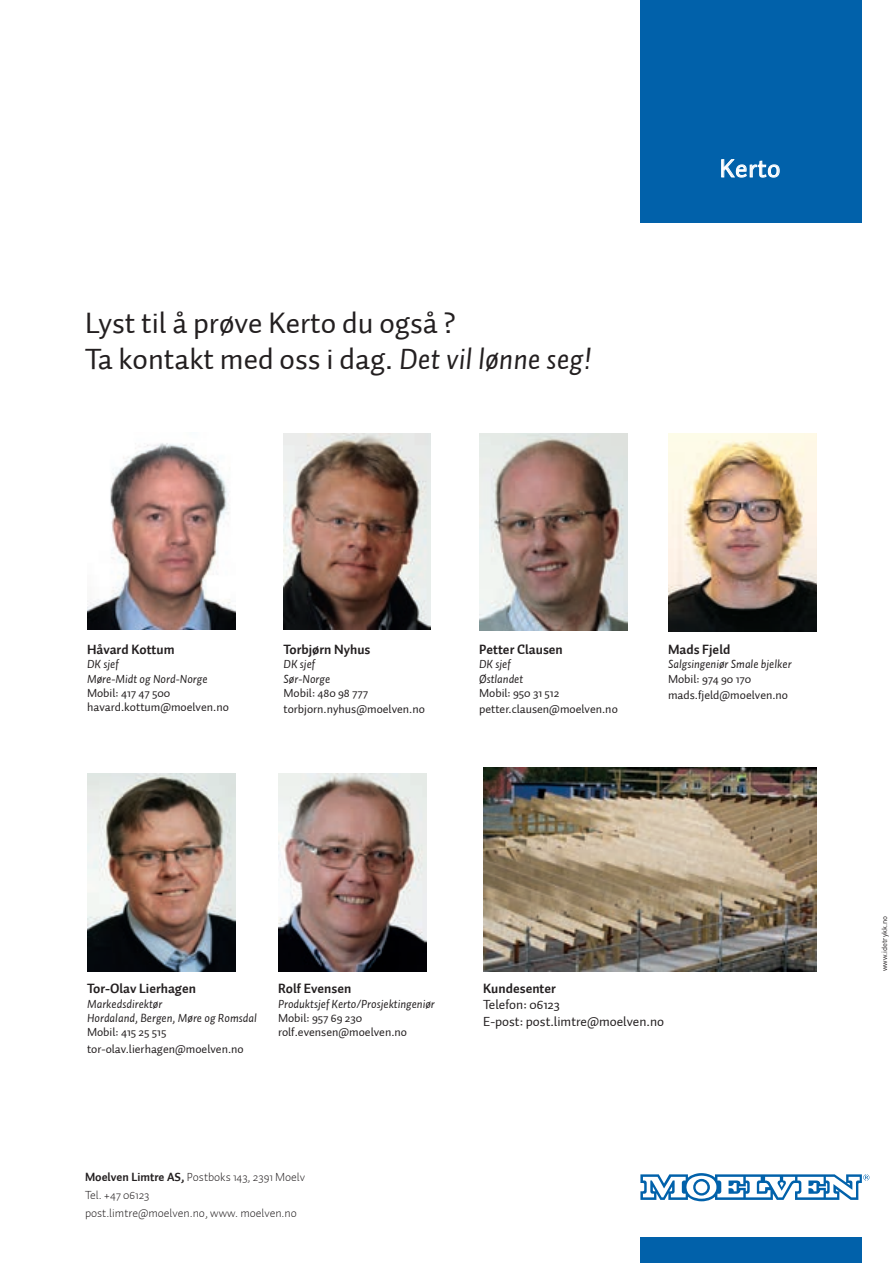
<style>
.page{position:relative;width:893px;height:1263px;background:#fff}
.page>*{position:absolute;margin:0;border:0;box-sizing:border-box;transform-origin:0 0}
.t1{font:30px/36px "Auto 1";color:#231f20}
.t2{font:25.5px "Auto 1";letter-spacing:.03em;color:#fff}
.t3{font:700 13.5px "Auto 1";color:#231f20}
.t4{font:13.5px/16.2px "Auto 1";color:#231f20}
.t5{font:13.5px "Auto 1 Bold LF";color:#231f20}
.t6{font:12px/16.2px "Auto 1";color:#231f20}
.t7{font:italic 12px/14.4px "Auto 1";color:#231f20}
.t8{font:300 12px/18px "Auto 1";color:#231f20}
.t9{font:7.5px "DINOT";color:#231f20}
.s1{font-style:italic}
.s2{font-weight:700}
</style>
<div class="page">
<div style="left:640px;top:1237px;width:222px;height:26px;background:#0161aa"></div>
<svg style="left:640px;top:1173px;width:229px;height:28px"></svg>
<div style="left:640px;top:0;width:221px;height:222px;background:#0161aa"></div>
<svg style="left:721px;top:159px;width:58px;height:18px"></svg>
<img style="left:283px;top:433px;width:148px;height:196px">
<img style="left:479px;top:433px;width:148px;height:198px">
<img style="left:87px;top:773px;width:148px;height:198px">
<img style="left:278px;top:773px;width:148px;height:198px">
<img style="left:668px;top:433px;width:148px;height:198px">
<img style="left:483px;top:767px;width:333px;height:204px">
<img style="left:87px;top:443px;width:148px;height:186px">
<h1 class="t1" style="left:85px;top:305px;width:508px">Lyst til å prøve Kerto du også ?<br>Ta kontakt med oss i dag. <span class="s1">Det vil lønne seg!</span></h1>
<h2 class="t2" style="left:720px;top:153px;width:62px">Kerto</h2>
<p class="t5" style="left:87px;top:640px;width:89px">Håvard Kottum</p>
<p class="t7" style="left:87px;top:657px;width:122px">DK sjef<br>Møre-Midt og Nord-Norge</p>
<p class="t6" style="left:87px;top:686px;width:143px;line-height:14.4px">Mobil: 417 47 500 havard.kottum@moelven.no</p>
<p class="t3" style="left:283px;top:640px;width:88px">Torbjørn Nyhus</p>
<p class="t7" style="left:283px;top:657px;width:48px">DK sjef<br>Sør-Norge</p>
<p class="t6" style="left:283px;top:685px;width:143px">Mobil: 480 98 777 torbjorn.nyhus@moelven.no</p>
<p class="t3" style="left:479px;top:640px;width:85px">Petter Clausen</p>
<p class="t7" style="left:479px;top:657px;width:46px">DK sjef<br>Østlandet</p>
<p class="t6" style="left:479px;top:685px;width:140px">Mobil: 950 31 512 petter.clausen@moelven.no</p>
<p class="t3" style="left:668px;top:640px;width:64px">Mads Fjeld</p>
<p class="t7" style="left:668px;top:657px;width:125px">Salgsingeniør Smale bjelker</p>
<p class="t6" style="left:668px;top:671px;width:122px">Mobil: 974 90 170 mads.fjeld@moelven.no</p>
<p class="t3" style="left:87px;top:980px;width:110px">Tor-Olav Lierhagen</p>
<p class="t7" style="left:87px;top:996px;width:171px">Markedsdirektør<br>Hordaland, Bergen, Møre og Romsdal</p>
<p class="t6" style="left:87px;top:1024px;width:158px">Mobil: 415 25 515 tor-olav.lierhagen@moelven.no</p>
<p class="t3" style="left:278px;top:980px;width:75px">Rolf Evensen</p>
<p class="t7" style="left:278px;top:996px;width:158px">Produktsjef Kerto/Prosjektingeniør</p>
<p class="t6" style="left:278px;top:1011px;width:131px;line-height:14.4px">Mobil: 957 69 230 rolf.evensen@moelven.no</p>
<p class="t8" style="left:85px;top:1168px;width:222px"><span class="s2">Moelven Limtre AS,</span> Postboks 143, 2391 Moelv<br>Tel. +47 06123<br>post.limtre@moelven.no, www. moelven.no</p>
<p class="t3" style="left:483px;top:980px;width:74px">Kundesenter</p>
<p class="t4" style="left:483px;top:997px;width:183px">Telefon: 06123<br>E-post: post.limtre@moelven.no</p>
<p class="t9" style="left:880px;top:971px;width:57px;rotate:-90deg">www.idetrykk.no</p>
</div>
